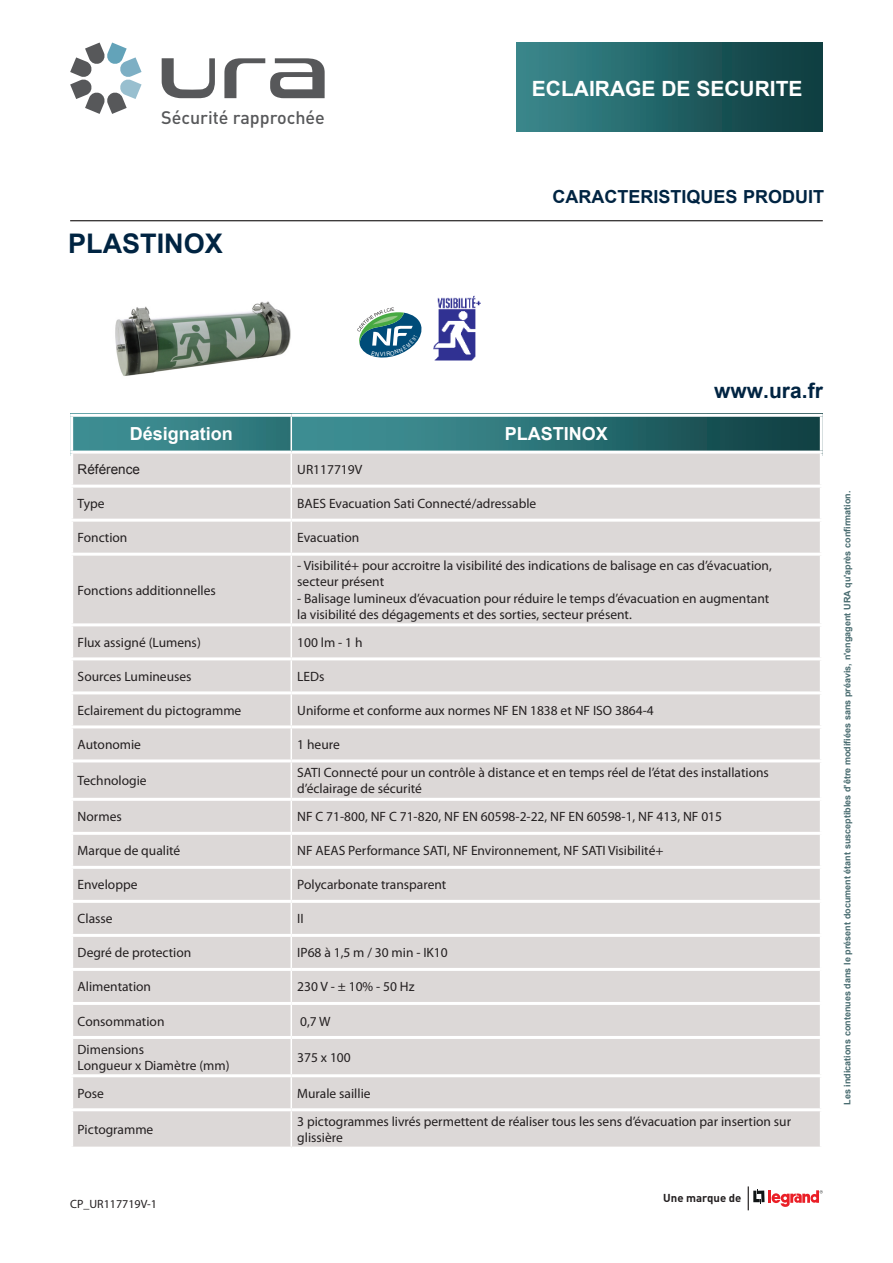
<style>
.page{position:relative;width:893px;height:1263px;background:#fff}
.page>*{position:absolute;margin:0;border:0;box-sizing:border-box;transform-origin:0 0}
.titre-produit{font:700 27px "Arial";color:#002442}
.Coordonnées{font:700 21px "Arial";color:#fff}
.Référence{font:700 21px "Arial";color:#002442}
.t1{font:700 18px "Arial";color:#002442}
.t2{font:700 18px "Arial";color:#fff}
.t3{font:500 17.85px "DIN Pro";color:#57585a}
.t4{font:13.5px/16.2px "Myriad Pro";color:#231f20}
.t5{font:13.5px "Arial";color:#231f20}
.pied-de-page-suite{font:12px "Myriad Pro";color:#231f20}
.t6{font:700 11.4px "DIN Pro";color:#231f20}
.t7{font:700 9px "Arial";color:#486b6f}
</style>
<div class="page">
<hr style="left:70px;top:220px;width:753px;height:1px;background:#231f20">
<svg style="left:748px;top:1186px;width:75px;height:24px"></svg>
<svg style="left:162px;top:58px;width:53px;height:40px"></svg>
<svg style="left:70px;top:43px;width:72px;height:71px"></svg>
<svg style="left:224px;top:58px;width:101px;height:40px"></svg>
<div style="left:517px;top:43px;width:306px;height:89px;background:linear-gradient(to right,#3a898e,#0b393c)"></div>
<svg style="left:293px;top:417px;width:527px;height:34px;background:#2c6f72"></svg>
<svg style="left:73px;top:417px;width:218px;height:34px;background:#398488"></svg>
<div style="left:73px;top:454px;width:747px;height:692px;background:#dcd8d7"></div>
<hr style="left:291px;top:454px;width:1px;height:31px;background:#fff">
<hr style="left:291px;top:488px;width:1px;height:31px;background:#fff">
<hr style="left:291px;top:522px;width:1px;height:31px;background:#fff">
<hr style="left:291px;top:556px;width:1px;height:67px;background:#fff">
<hr style="left:291px;top:626px;width:1px;height:31px;background:#fff">
<hr style="left:291px;top:660px;width:1px;height:31px;background:#fff">
<hr style="left:291px;top:694px;width:1px;height:31px;background:#fff">
<hr style="left:291px;top:728px;width:1px;height:31px;background:#fff">
<hr style="left:291px;top:762px;width:1px;height:36px;background:#fff">
<hr style="left:291px;top:801px;width:1px;height:31px;background:#fff">
<hr style="left:291px;top:835px;width:1px;height:31px;background:#fff">
<hr style="left:291px;top:869px;width:1px;height:31px;background:#fff">
<hr style="left:291px;top:903px;width:1px;height:31px;background:#fff">
<hr style="left:291px;top:937px;width:1px;height:31px;background:#fff">
<hr style="left:291px;top:971px;width:1px;height:31px;background:#fff">
<hr style="left:291px;top:1005px;width:1px;height:31px;background:#fff">
<hr style="left:291px;top:1039px;width:1px;height:35px;background:#fff">
<hr style="left:291px;top:1077px;width:1px;height:31px;background:#fff">
<hr style="left:291px;top:1111px;width:1px;height:35px;background:#fff">
<hr style="left:70px;top:485px;width:221px;height:3px;background:#fff">
<hr style="left:291px;top:485px;width:532px;height:3px;background:#fff">
<hr style="left:70px;top:519px;width:221px;height:3px;background:#fff">
<hr style="left:291px;top:519px;width:532px;height:3px;background:#fff">
<hr style="left:70px;top:553px;width:221px;height:3px;background:#fff">
<hr style="left:291px;top:553px;width:532px;height:3px;background:#fff">
<hr style="left:70px;top:623px;width:221px;height:3px;background:#fff">
<hr style="left:291px;top:623px;width:532px;height:3px;background:#fff">
<hr style="left:70px;top:657px;width:221px;height:3px;background:#fff">
<hr style="left:291px;top:657px;width:532px;height:3px;background:#fff">
<hr style="left:70px;top:691px;width:221px;height:3px;background:#fff">
<hr style="left:291px;top:691px;width:532px;height:3px;background:#fff">
<hr style="left:70px;top:725px;width:221px;height:3px;background:#fff">
<hr style="left:291px;top:725px;width:532px;height:3px;background:#fff">
<hr style="left:70px;top:759px;width:221px;height:3px;background:#fff">
<hr style="left:291px;top:759px;width:532px;height:3px;background:#fff">
<hr style="left:70px;top:798px;width:221px;height:3px;background:#fff">
<hr style="left:291px;top:798px;width:532px;height:3px;background:#fff">
<hr style="left:70px;top:832px;width:221px;height:3px;background:#fff">
<hr style="left:291px;top:832px;width:532px;height:3px;background:#fff">
<hr style="left:70px;top:866px;width:221px;height:3px;background:#fff">
<hr style="left:291px;top:866px;width:532px;height:3px;background:#fff">
<hr style="left:70px;top:900px;width:221px;height:3px;background:#fff">
<hr style="left:291px;top:900px;width:532px;height:3px;background:#fff">
<hr style="left:70px;top:934px;width:221px;height:3px;background:#fff">
<hr style="left:291px;top:934px;width:532px;height:3px;background:#fff">
<hr style="left:70px;top:968px;width:221px;height:3px;background:#fff">
<hr style="left:291px;top:968px;width:532px;height:3px;background:#fff">
<hr style="left:70px;top:1002px;width:221px;height:3px;background:#fff">
<hr style="left:291px;top:1002px;width:532px;height:3px;background:#fff">
<hr style="left:70px;top:1036px;width:221px;height:3px;background:#fff">
<hr style="left:291px;top:1036px;width:532px;height:3px;background:#fff">
<hr style="left:70px;top:1074px;width:221px;height:3px;background:#fff">
<hr style="left:291px;top:1074px;width:532px;height:3px;background:#fff">
<hr style="left:70px;top:1108px;width:221px;height:3px;background:#fff">
<hr style="left:291px;top:1108px;width:532px;height:3px;background:#fff">
<img style="left:434px;top:295px;width:46px;height:66px">
<img style="left:115px;top:301px;width:176px;height:75px">
<svg style="left:358px;top:307px;width:63px;height:51px"></svg>
<h3 class="t3" style="left:161px;top:103px;width:165px">Sécurité rapprochée</h3>
<p class="titre-produit" style="left:68px;top:226px;width:156px">PLASTINOX</p>
<p class="Coordonnées" style="left:532px;top:74px;width:272px">ECLAIRAGE DE SECURITE</p>
<h3 class="t1" style="left:553px;top:185px;width:273px">CARACTERISTIQUES PRODUIT</h3>
<p class="t2" style="left:130px;top:422px;width:105px">Désignation</p>
<p class="t2" style="left:505px;top:422px;width:105px">PLASTINOX</p>
<p class="t5" style="left:78px;top:460px;width:64px">Référence</p>
<p class="t4" style="left:297px;top:461px;width:67px">UR117719V</p>
<p class="t4" style="left:78px;top:495px;width:28px">Type</p>
<p class="t4" style="left:297px;top:495px;width:241px">BAES Evacuation Sati Connecté/adressable</p>
<p class="t4" style="left:78px;top:529px;width:51px">Fonction</p>
<p class="t4" style="left:297px;top:529px;width:63px">Evacuation</p>
<p class="Référence" style="left:714px;top:377px;width:110px">www.ura.fr</p>
<p class="t4" style="left:78px;top:582px;width:140px">Fonctions additionnelles</p>
<p class="t4" style="left:297px;top:557px;width:476px">- Visibilité+ pour accroitre la visibilité des indications de balisage en cas d’évacuation, secteur présent</p>
<p class="t4" style="left:297px;top:590px;width:473px">- Balisage lumineux d’évacuation pour réduire le temps d’évacuation en augmentant la visibilité des dégagements et des sorties, secteur présent.</p>
<p class="t4" style="left:78px;top:634px;width:125px">Flux assigné (Lumens)</p>
<p class="t4" style="left:297px;top:634px;width:67px">100 lm - 1 h</p>
<p class="t4" style="left:78px;top:668px;width:115px">Sources Lumineuses</p>
<p class="t4" style="left:297px;top:668px;width:29px">LEDs</p>
<p class="t4" style="left:78px;top:702px;width:165px">Eclairement du pictogramme</p>
<p class="t4" style="left:297px;top:702px;width:358px">Uniforme et conforme aux normes NF EN 1838 et NF ISO 3864-4</p>
<p class="t4" style="left:78px;top:736px;width:65px">Autonomie</p>
<p class="t4" style="left:297px;top:736px;width:44px">1 heure</p>
<p class="t4" style="left:78px;top:772px;width:70px">Technologie</p>
<p class="t4" style="left:297px;top:764px;width:473px">SATI Connecté pour un contrôle à distance et en temps réel de l’état des installations</p>
<p class="t4" style="left:297px;top:780px;width:126px">d’éclairage de sécurité</p>
<p class="t4" style="left:78px;top:808px;width:46px">Normes</p>
<p class="t4" style="left:297px;top:808px;width:426px">NF C 71-800, NF C 71-820, NF EN 60598-2-22, NF EN 60598-1, NF 413, NF 015</p>
<p class="t4" style="left:78px;top:842px;width:104px">Marque de qualité</p>
<p class="t4" style="left:297px;top:842px;width:368px">NF AEAS Performance SATI, NF Environnement, NF SATI Visibilité+</p>
<p class="t4" style="left:78px;top:876px;width:61px">Enveloppe</p>
<p class="t4" style="left:297px;top:876px;width:151px">Polycarbonate transparent</p>
<p class="t4" style="left:78px;top:910px;width:36px">Classe</p>
<p class="t4" style="left:297px;top:910px;width:8px">II</p>
<p class="t4" style="left:78px;top:945px;width:115px">Degré de protection</p>
<p class="t4" style="left:297px;top:945px;width:152px">IP68 à 1,5 m / 30 min - IK10</p>
<p class="t4" style="left:78px;top:979px;width:75px">Alimentation</p>
<p class="t4" style="left:297px;top:979px;width:119px">230 V - ± 10% - 50 Hz</p>
<p class="t4" style="left:78px;top:1013px;width:88px">Consommation</p>
<p class="t4" style="left:300px;top:1013px;width:32px">0,7 W</p>
<p class="t4" style="left:78px;top:1041px;width:68px">Dimensions</p>
<p class="t4" style="left:78px;top:1057px;width:153px">Longueur x Diamètre (mm)</p>
<p class="t4" style="left:297px;top:1049px;width:55px">375 x 100</p>
<p class="t4" style="left:78px;top:1085px;width:28px">Pose</p>
<p class="t4" style="left:297px;top:1085px;width:75px">Murale saillie</p>
<p class="t4" style="left:78px;top:1121px;width:77px">Pictogramme</p>
<p class="t4" style="left:297px;top:1113px;width:495px">3 pictogrammes livrés permettent de réaliser tous les sens d’évacuation par insertion sur glissière</p>
<p class="pied-de-page-suite" style="left:70px;top:1196px;width:88px">CP_UR117719V-1</p>
<p class="t6" style="left:663px;top:1188px;width:80px">Une marque de</p>
<p class="t7" style="left:841px;top:1105px;width:616px;rotate:-90deg">Les indications contenues dans le présent document étant susceptibles d'être modifiées sans préavis, n'engagent URA qu'après confirmation.</p>
</div>
